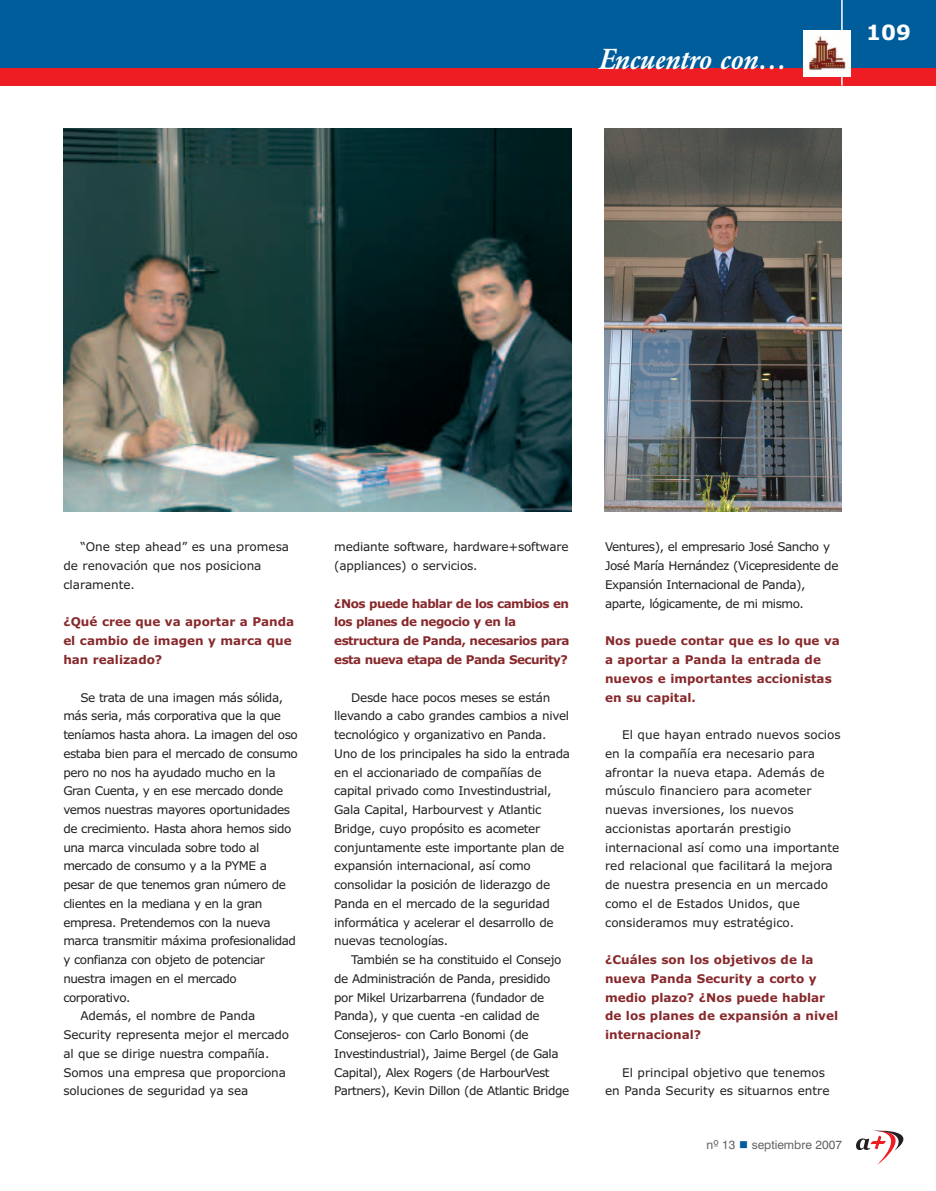
<style>
.page{position:relative;width:936px;height:1191px;background:#fff}
.page>*{position:absolute;margin:0;border:0;box-sizing:border-box;transform-origin:0 0}
.t1{font:italic 500 28.5px "Garamond BE";color:#fff}
.t2{font:700 21px "Verdana";color:#fff}
.t3{font:12px/18.8px "Verdana";letter-spacing:-.025em;color:#231f20}
.t4{font:12px/18.8px "Verdana";color:#231f20}
.t5{font:700 12px/18.8px "Verdana";color:#88292c}
.t6{font:700 12px/18.8px "Verdana";letter-spacing:-.045em;color:#88292c}
.t7{font:12px "Swiss 721 BT";color:#636366}
</style>
<div class="page">
<img style="left:63px;top:128px;width:508px;height:384px">
<img style="left:605px;top:128px;width:236px;height:384px">
<div style="left:0;top:0;width:935px;height:69px;background:#005d9c"></div>
<div style="left:0;top:69px;width:935px;height:17px;background:#ee1d23"></div>
<hr style="left:841px;top:0;width:1px;height:86px;background:#fff">
<div style="left:803px;top:30px;width:47px;height:47px;background:#fff"></div>
<img style="left:808px;top:35px;width:38px;height:35px">
<svg style="left:856px;top:1130px;width:48px;height:35px"></svg>
<h1 class="t1" style="left:598px;top:48px;width:189px">Encuentro con…</h1>
<h2 class="t2" style="left:866px;top:24px;width:46px">109</h2>
<p class="t4" style="left:63px;top:539px;width:227px;text-indent:17px">“One step ahead” es una promesa de renovación que nos posiciona claramente.</p>
<p class="t5" style="left:63px;top:614px;width:232px">¿Qué cree que va aportar a Panda el cambio de imagen y marca que han realizado?</p>
<p class="t3" style="left:80px;top:689px;width:204px">Se trata de una imagen más sólida,</p>
<p class="t3" style="left:63px;top:707px;width:219px">más seria, más corporativa que la que</p>
<p class="t3" style="left:63px;top:726px;width:236px">teníamos hasta ahora. La imagen del oso</p>
<p class="t3" style="left:63px;top:745px;width:236px">estaba bien para el mercado de consumo</p>
<p class="t3" style="left:63px;top:764px;width:214px">pero no nos ha ayudado mucho en la</p>
<p class="t3" style="left:63px;top:782px;width:221px">Gran Cuenta, y en ese mercado donde</p>
<p class="t3" style="left:63px;top:801px;width:228px">vemos nuestras mayores oportunidades</p>
<p class="t3" style="left:63px;top:820px;width:229px">de crecimiento. Hasta ahora hemos sido</p>
<p class="t3" style="left:63px;top:839px;width:198px">una marca vinculada sobre todo al</p>
<p class="t3" style="left:63px;top:857px;width:205px">mercado de consumo y a la PYME a</p>
<p class="t3" style="left:63px;top:876px;width:224px">pesar de que tenemos gran número de</p>
<p class="t3" style="left:63px;top:895px;width:201px">clientes en la mediana y en la gran</p>
<p class="t3" style="left:63px;top:914px;width:209px">empresa. Pretendemos con la nueva</p>
<p class="t3" style="left:63px;top:932px;width:234px">marca transmitir máxima profesionalidad</p>
<p class="t3" style="left:63px;top:951px;width:203px">y confianza con objeto de potenciar</p>
<p class="t3" style="left:63px;top:970px;width:175px">nuestra imagen en el mercado</p>
<p class="t3" style="left:63px;top:989px;width:69px">corporativo.</p>
<p class="t3" style="left:80px;top:1007px;width:176px">Además, el nombre de Panda</p>
<p class="t3" style="left:63px;top:1026px;width:227px">Security representa mejor el mercado</p>
<p class="t3" style="left:63px;top:1045px;width:207px">al que se dirige nuestra compañía.</p>
<p class="t3" style="left:63px;top:1064px;width:224px">Somos una empresa que proporciona</p>
<p class="t3" style="left:63px;top:1082px;width:186px">soluciones de seguridad ya sea</p>
<p class="t3" style="left:334px;top:539px;width:236px">mediante software, hardware+software (appliances) o servicios.</p>
<p class="t6" style="left:334px;top:595px;width:237px">¿Nos puede hablar de los cambios en los planes de negocio y en la estructura de Panda, necesarios para esta nueva etapa de Panda Security?</p>
<p class="t3" style="left:334px;top:689px;width:237px;text-indent:17px">Desde hace pocos meses se están llevando a cabo grandes cambios a nivel tecnológico y organizativo en Panda.<br>Uno de los principales ha sido la entrada en el accionariado de compañías de capital privado como Investindustrial, Gala Capital, Harbourvest y Atlantic Bridge, cuyo propósito es acometer conjuntamente este importante plan de expansión internacional, así como consolidar la posición de liderazgo de Panda en el mercado de la seguridad informática y acelerar el desarrollo de nuevas tecnologías.</p>
<p class="t3" style="left:334px;top:951px;width:236px;text-indent:17px">También se ha constituido el Consejo de Administración de Panda, presidido por Mikel Urizarbarrena (fundador de Panda), y que cuenta -en calidad de Consejeros- con Carlo Bonomi (de Investindustrial), Jaime Bergel (de Gala Capital), Alex Rogers (de HarbourVest Partners), Kevin Dillon (de Atlantic Bridge</p>
<p class="t3" style="left:605px;top:539px;width:235px">Ventures), el empresario José Sancho y José María Hernández (Vicepresidente de Expansión Internacional de Panda), aparte, lógicamente, de mi mismo.</p>
<p class="t5" style="left:605px;top:632px;width:236px">Nos puede contar que es lo que va a aportar a Panda la entrada de nuevos e importantes accionistas en su capital.</p>
<p class="t4" style="left:605px;top:726px;width:237px;text-indent:17px">El que hayan entrado nuevos socios en la compañía era necesario para afrontar la nueva etapa. Además de músculo financiero para acometer nuevas inversiones, los nuevos accionistas aportarán prestigio internacional así como una importante red relacional que facilitará la mejora de nuestra presencia en un mercado como el de Estados Unidos, que consideramos muy estratégico.</p>
<p class="t5" style="left:605px;top:951px;width:234px">¿Cuáles son los objetivos de la nueva Panda Security a corto y medio plazo? ¿Nos puede hablar de los planes de expansión a nivel internacional?</p>
<p class="t4" style="left:605px;top:1064px;width:226px;text-indent:17px">El principal objetivo que tenemos en Panda Security es situarnos entre</p>
<p class="t7" style="left:706px;top:1138px;width:30px">nº 13</p>
<p class="t7" style="left:751px;top:1138px;width:92px">septiembre 2007</p>
</div>
